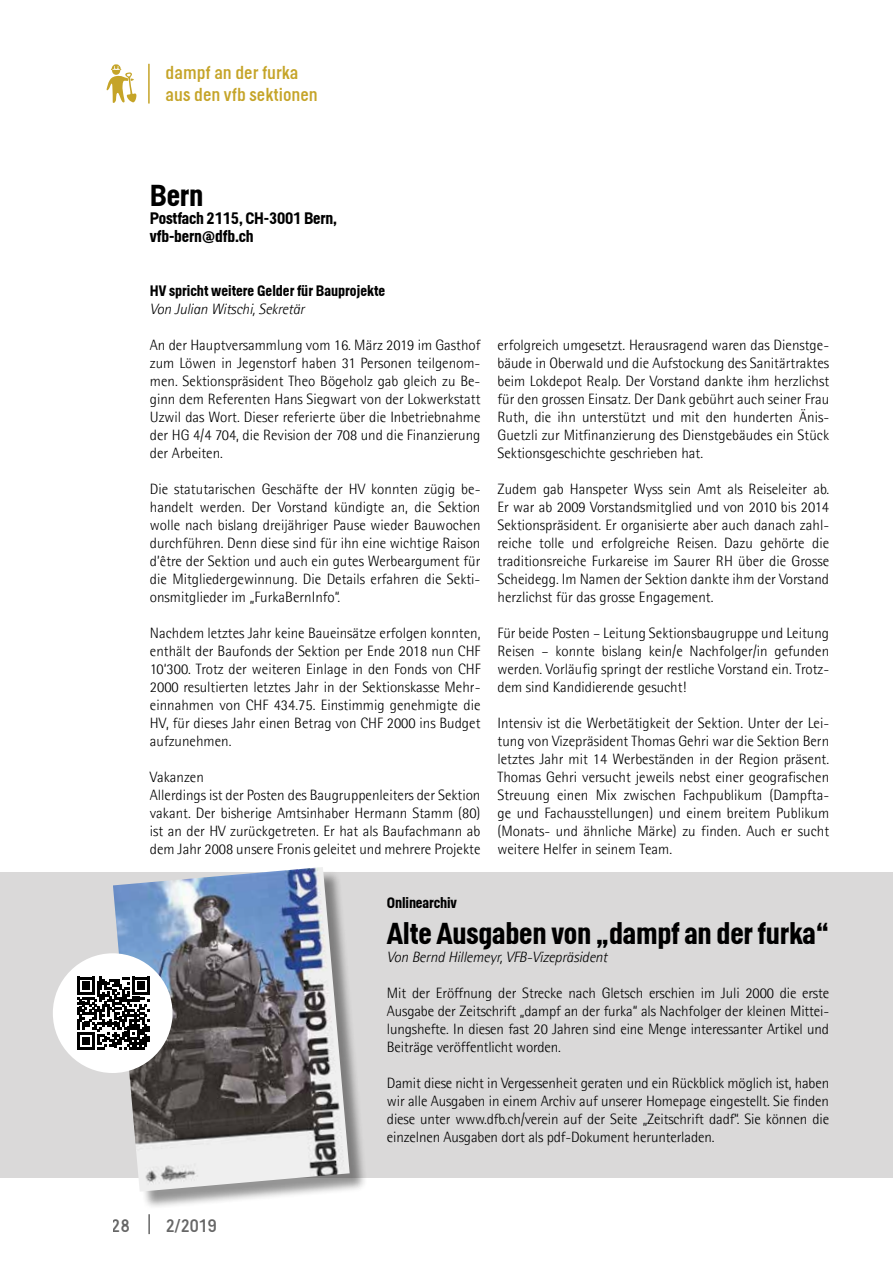
<style>
.page{position:relative;width:893px;height:1263px;background:#fff}
.page>*{position:absolute;margin:0;border:0;box-sizing:border-box;transform-origin:0 0}
.t1{font:700 30px "Helsinki";letter-spacing:-.01em;color:#000}
.t2{font:18px/21.6px "Helsinki";color:#c5a428}
.t3{font:18px "Helsinki";color:#000}
.t4{font:700 16.5px/18px "Helsinki";letter-spacing:-.01em;color:#000}
.t5{font:300 15px/18px "Agfa Rotis Semisans";color:#000;text-align:justify}
.t6{font:italic 300 15px "Agfa Rotis Semisans";letter-spacing:-.01em;color:#000}
.t7{font:700 15px "Helsinki";color:#000}
</style>
<div class="page">
<hr style="left:148px;top:1214px;width:2px;height:20px;background:#000">
<hr style="left:148px;top:64px;width:2px;height:40px;background:#c5a428">
<svg style="left:106px;top:64px;width:31px;height:39px"></svg>
<div style="left:0;top:872px;width:893px;height:306px;background:#dad9d9"></div>
<div style="left:116px;top:870px;width:252px;height:340px;background:#000;opacity:.42"></div>
<img style="left:113px;top:867px;width:237px;height:325px">
<div style="left:53px;top:953px;width:120px;height:120px;background:#fff;border-radius:50%"></div>
<svg style="left:77px;top:977px;width:73px;height:72px"></svg>
<p class="t2" style="left:166px;top:61px;width:154px">dampf an der furka aus den vfb sektionen</p>
<h1 class="t1" style="left:150px;top:177px;width:55px">Bern</h1>
<p class="t4" style="left:150px;top:209px;width:189px">Postfach 2115, CH-3001 Bern, vfb-bern@dfb.ch</p>
<p class="t7" style="left:150px;top:282px;width:237px">HV spricht weitere Gelder für Bauprojekte</p>
<p class="t6" style="left:150px;top:300px;width:156px">Von Julian Witschi, Sekretär</p>
<p class="t5" style="left:150px;top:336px;width:332px">An der Hauptversammlung vom 16. März 2019 im Gasthof zum Löwen in Jegenstorf haben 31 Personen teilgenom&shy;men. Sektionspräsident Theo Bögeholz gab gleich zu Be&shy;ginn dem Referenten Hans Siegwart von der Lokwerkstatt Uzwil das Wort. Dieser referierte über die Inbetriebnahme der HG 4/4 704, die Revision der 708 und die Finanzierung der Arbeiten.</p>
<p class="t5" style="left:150px;top:480px;width:332px">Die statutarischen Geschäfte der HV konnten zügig be&shy;handelt werden. Der Vorstand kündigte an, die Sektion wolle nach bislang dreijähriger Pause wieder Bauwochen durchführen. Denn diese sind für ihn eine wichtige Raison d’être der Sektion und auch ein gutes Werbeargument für die Mitgliedergewinnung. Die Details erfahren die Sekti&shy;onsmitglieder im „FurkaBernInfo“.</p>
<p class="t5" style="left:150px;top:624px;width:332px">Nachdem letztes Jahr keine Baueinsätze erfolgen konnten, enthält der Baufonds der Sektion per Ende 2018 nun CHF 10‘300. Trotz der weiteren Einlage in den Fonds von CHF 2000 resultierten letztes Jahr in der Sektionskasse Mehr&shy;einnahmen von CHF 434.75. Einstimmig genehmigte die HV, für dieses Jahr einen Betrag von CHF 2000 ins Budget aufzunehmen.</p>
<p class="t5" style="left:150px;top:768px;width:332px;text-align:left">Vakanzen<br>Allerdings ist der Posten des Baugruppenleiters der Sektion vakant. Der bisherige Amtsinhaber Hermann Stamm (80) ist an der HV zurückgetreten. Er hat als Baufachmann ab dem Jahr 2008 unsere Fronis geleitet und mehrere Projekte</p>
<p class="t5" style="left:497px;top:336px;width:333px">erfolgreich umgesetzt. Herausragend waren das Dienstge&shy;bäude in Oberwald und die Aufstockung des Sanitärtraktes beim Lokdepot Realp. Der Vorstand dankte ihm herzlichst für den grossen Einsatz. Der Dank gebührt auch seiner Frau Ruth, die ihn unterstützt und mit den hunderten Änis-Guetzli zur Mitfinanzierung des Dienstgebäudes ein Stück Sektionsgeschichte geschrieben hat.</p>
<p class="t5" style="left:497px;top:480px;width:333px">Zudem gab Hanspeter Wyss sein Amt als Reiseleiter ab.<br>Er war ab 2009 Vorstandsmitglied und von 2010 bis 2014<br>Sektionspräsident. Er organisierte aber auch danach zahl&shy;reiche tolle und erfolgreiche Reisen. Dazu gehörte die traditionsreiche Furkareise im Saurer RH über die Grosse Scheidegg. Im Namen der Sektion dankte ihm der Vorstand herzlichst für das grosse Engagement.</p>
<p class="t5" style="left:497px;top:624px;width:333px">Für beide Posten – Leitung Sektionsbaugruppe und Leitung Reisen – konnte bislang kein/e Nachfolger/in gefunden werden. Vorläufig springt der restliche Vorstand ein. Trotz&shy;dem sind Kandidierende gesucht!</p>
<p class="t5" style="left:497px;top:714px;width:333px">Intensiv ist die Werbetätigkeit der Sektion. Unter der Lei&shy;tung von Vizepräsident Thomas Gehri war die Sektion Bern letztes Jahr mit 14 Werbeständen in der Region präsent.<br>Thomas Gehri versucht jeweils nebst einer geografischen Streuung einen Mix zwischen Fachpublikum (Dampfta&shy;ge und Fachausstellungen) und einem breitem Publikum (Monats- und ähnliche Märke) zu finden. Auch er sucht weitere Helfer in seinem Team.</p>
<p class="t3" style="left:112px;top:1215px;width:19px">28</p>
<p class="t3" style="left:165px;top:1215px;width:53px">2/2019</p>
<p class="t7" style="left:387px;top:894px;width:71px">Onlinearchiv</p>
<h1 class="t1" style="left:387px;top:915px;width:444px">Alte Ausgaben von „dampf an der furka“</h1>
<p class="t6" style="left:387px;top:948px;width:222px">Von Bernd Hillemeyr, VFB-Vizepräsident</p>
<p class="t5" style="left:387px;top:984px;width:444px">Mit der Eröffnung der Strecke nach Gletsch erschien im Juli 2000 die erste Ausgabe der Zeitschrift „dampf an der furka“ als Nachfolger der kleinen Mittei&shy;lungshefte. In diesen fast 20 Jahren sind eine Menge interessanter Artikel und Beiträge veröffentlicht worden.</p>
<p class="t5" style="left:387px;top:1074px;width:444px">Damit diese nicht in Vergessenheit geraten und ein Rückblick möglich ist, haben wir alle Ausgaben in einem Archiv auf unserer Homepage eingestellt. Sie finden diese unter www.dfb.ch/verein auf der Seite „Zeitschrift dadf“. Sie können die einzelnen Ausgaben dort als pdf-Dokument herunterladen.</p>
</div>
